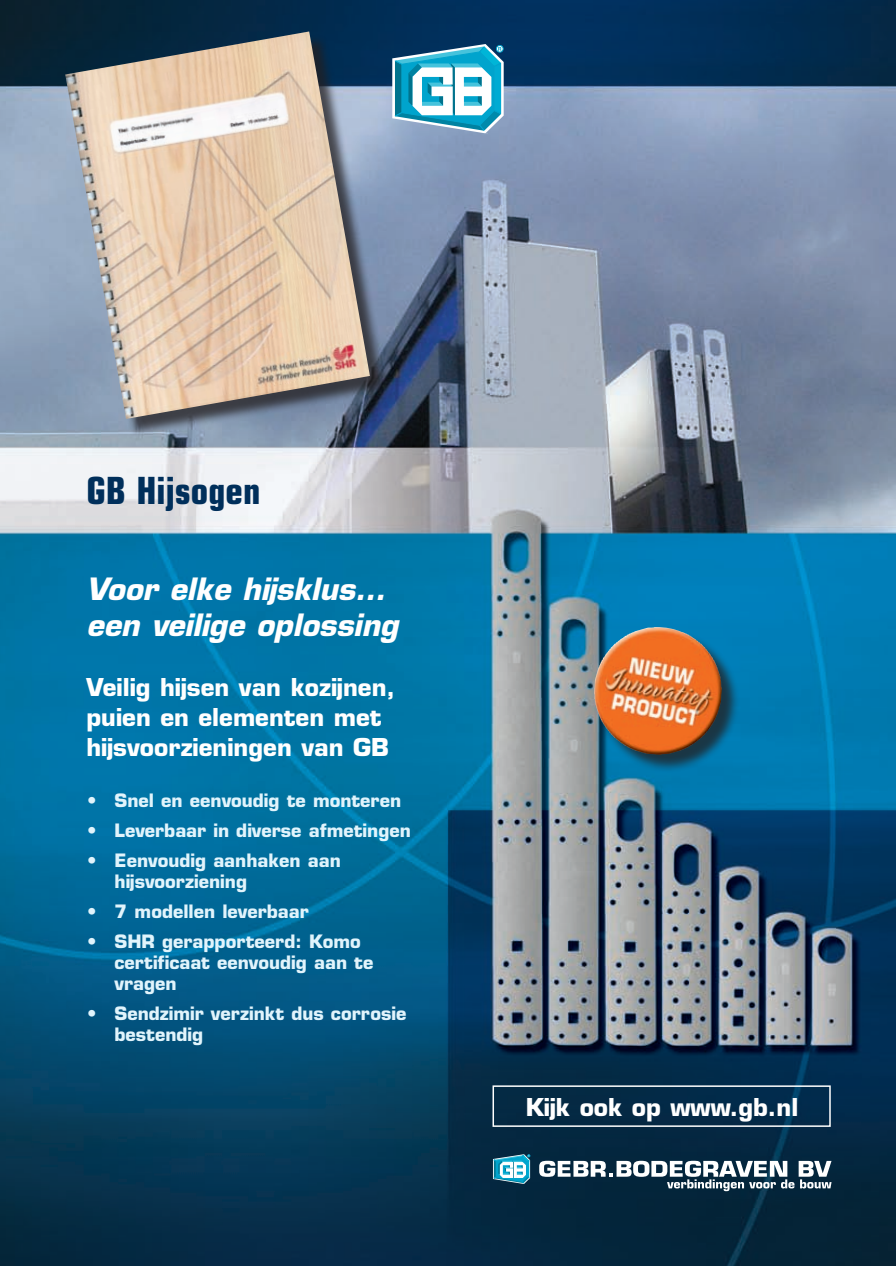
<style>
.page{position:relative;width:896px;height:1266px;background:#fff}
.page>*{position:absolute;margin:0;border:0;box-sizing:border-box;transform-origin:0 0}
.Normaal{font:700 condensed 37.5px "Eurostile";color:#002f5b}
.Normaal-2{font:italic 700 30px/36px "Eurostile";color:#fff}
.Normaal-3{font:700 24px/30px "Eurostile";color:#fff}
.Normaal-4{font:700 18px/21px "Eurostile";color:#e1f4fc}
</style>
<div class="page">
<img style="left:0;top:0;width:896px;height:1266px">
<div style="left:492px;top:1085px;width:339px;height:41px;border:2px solid #fff"></div>
<svg style="left:396px;top:44px;width:108px;height:90px"></svg>
<svg style="left:539px;top:1160px;width:292px;height:31px"></svg>
<svg style="left:493px;top:1154px;width:37px;height:30px"></svg>
<div style="left:596px;top:629px;width:213px;height:176px;background:#231f20;opacity:.75"></div>
<img style="left:594px;top:627px;width:104px;height:128px">
<div style="left:67px;top:33px;width:329px;height:411px;background:#231f20;opacity:.75"></div>
<img style="left:65px;top:31px;width:305px;height:388px">
<p class="Normaal" style="left:86px;top:468px;width:175px">GB Hijsogen</p>
<p class="Normaal-2" style="left:86px;top:570px;width:313px">Voor elke hijsklus… een veilige oplossing</p>
<p class="Normaal-3" style="left:86px;top:672px;width:310px">Veilig hijsen van kozijnen, puien en elementen met hijsvoorzieningen van GB</p>
<p class="Normaal-4" style="left:86px;top:789px;width:316px">• Snel en eenvoudig te monteren</p>
<p class="Normaal-4" style="left:86px;top:819px;width:326px">• Leverbaar in diverse afmetingen</p>
<p class="Normaal-4" style="left:115px;top:849px;width:228px;text-indent:-28px">• Eenvoudig aanhaken aan hijsvoorziening</p>
<p class="Normaal-4" style="left:86px;top:900px;width:224px">• 7 modellen leverbaar</p>
<p class="Normaal-4" style="left:115px;top:930px;width:260px;text-indent:-28px">• SHR gerapporteerd: Komo certificaat eenvoudig aan te vragen</p>
<p class="Normaal-4" style="left:115px;top:1002px;width:293px;text-indent:-28px">• Sendzimir verzinkt dus corrosie bestendig</p>
<p class="Normaal-3" style="left:526px;top:1091px;width:274px">Kijk ook op www.gb.nl</p>
</div>
